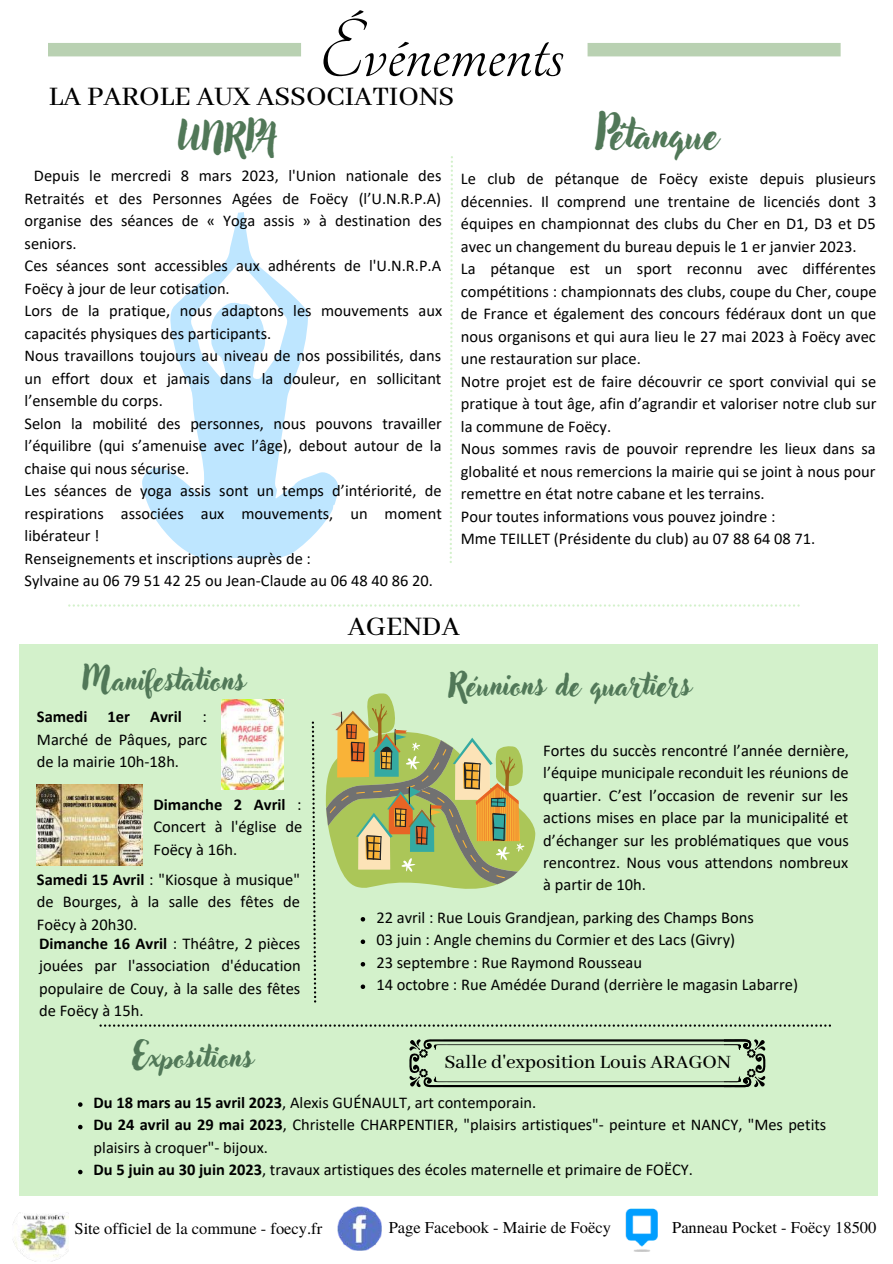
<style>
.page{position:relative;width:893px;height:1264px;background:#fff}
.page>*{position:absolute;margin:0;border:0;box-sizing:border-box;transform-origin:0 0}
.t1{font:89.55px "Tangerine";color:#000}
.t2{font:40.35px "Adlery Pro";color:#517858}
.t3{font:34.35px "Adlery Pro";color:#517858}
.t4{font:29.85px "Adlery Pro";color:#517858}
.t5{font:500 29.85px "Abhaya Libre";color:#000}
.t6{font:500 21px "Abhaya Libre";color:#000}
.t7{font:16.5px/22.5px "Calibri";color:#000;text-align:justify}
.t8{font:16.5px "Te X Gyre Termes";color:#000}
.t9{font:16.35px/22.5px "Calibri";color:#000}
.s1{font-weight:700}
</style>
<div class="page">
<div style="left:19px;top:644px;width:858px;height:551px;background:#d3f1cb"></div>
<svg style="left:68px;top:604px;width:731px;height:2px"></svg>
<div style="left:48px;top:43px;width:253px;height:13px;background:#b9d1b2"></div>
<div style="left:587px;top:43px;width:253px;height:13px;background:#b9d1b2"></div>
<img style="left:338px;top:1206px;width:43px;height:44px">
<img style="left:13px;top:1212px;width:56px;height:49px">
<img style="left:625px;top:1208px;width:33px;height:43px">
<img style="left:222px;top:699px;width:62px;height:90px">
<svg style="left:326px;top:693px;width:210px;height:196px"></svg>
<svg style="left:449px;top:156px;width:4px;height:407px"></svg>
<svg style="left:142px;top:212px;width:196px;height:348px"></svg>
<svg style="left:99px;top:1024px;width:731px;height:2px"></svg>
<svg style="left:312px;top:721px;width:4px;height:281px"></svg>
<svg style="left:409px;top:1039px;width:356px;height:48px"></svg>
<img style="left:37px;top:785px;width:106px;height:80px">
<svg style="left:78px;top:1102px;width:4px;height:4px"></svg>
<svg style="left:78px;top:1124px;width:4px;height:5px"></svg>
<svg style="left:78px;top:1169px;width:4px;height:5px"></svg>
<svg style="left:360px;top:917px;width:5px;height:4px"></svg>
<svg style="left:360px;top:939px;width:5px;height:5px"></svg>
<svg style="left:360px;top:962px;width:5px;height:4px"></svg>
<svg style="left:360px;top:984px;width:5px;height:5px"></svg>
<h1 class="t1" style="left:321px;top:9px;width:244px">Événements</h1>
<h3 class="t5" style="left:49px;top:80px;width:407px">LA PAROLE AUX ASSOCIATIONS</h3>
<h3 class="t3" style="left:178px;top:122px;width:100px">UNRPA</h3>
<p class="t9" style="left:25px;top:166px;width:419px;text-indent:9px">Depuis le mercredi 8 mars 2023, l'Union nationale des Retraités et des Personnes Agées de Foëcy (l’U.N.R.P.A) organise des séances de « Yoga assis » à destination des seniors.<br>Ces séances sont accessibles aux adhérents de l'U.N.R.P.A Foëcy à jour de leur cotisation.<br>Lors de la pratique, nous adaptons les mouvements aux capacités physiques des participants.<br>Nous travaillons toujours au niveau de nos possibilités, dans un effort doux et jamais dans la douleur, en sollicitant l’ensemble du corps.<br>Selon la mobilité des personnes, nous pouvons travailler l’équilibre (qui s’amenuise avec l’âge), debout autour de la chaise qui nous sécurise.<br>Les séances de yoga assis sont un temps d’intériorité, de respirations associées aux mouvements, un moment libérateur !<br>Renseignements et inscriptions auprès de :<br>Sylvaine au 06 79 51 42 25 ou Jean-Claude au 06 48 40 86 20.</p>
<h3 class="t5" style="left:348px;top:609px;width:113px">AGENDA</h3>
<h3 class="t4" style="left:448px;top:671px;width:244px">Réunions de quartiers</h3>
<h2 class="t2" style="left:595px;top:115px;width:124px">Pétanque</h2>
<p class="t7" style="left:461px;top:169px;width:417px;text-align:left">Le club de pétanque de Foëcy existe depuis plusieurs décennies. Il comprend une trentaine de licenciés dont 3 équipes en championnat des clubs du Cher en D1, D3 et D5 avec un changement du bureau depuis le 1 er janvier 2023.<br>La pétanque est un sport reconnu avec différentes compétitions : championnats des clubs, coupe du Cher, coupe de France et également des concours fédéraux dont un que nous organisons et qui aura lieu le 27 mai 2023 à Foëcy avec une restauration sur place.<br>Notre projet est de faire découvrir ce sport convivial qui se pratique à tout âge, afin d’agrandir et valoriser notre club sur la commune de Foëcy.<br>Nous sommes ravis de pouvoir reprendre les lieux dans sa globalité et nous remercions la mairie qui se joint à nous pour remettre en état notre cabane et les terrains.<br>Pour toutes informations vous pouvez joindre :<br>Mme TEILLET (Présidente du club) au 07 88 64 08 71.</p>
<h3 class="t4" style="left:82px;top:666px;width:165px">Manifestations</h3>
<p class="t7" style="left:37px;top:707px;width:172px"><span class="s1">Samedi 1er Avril</span> :<br>Marché de Pâques, parc de la mairie 10h-18h.</p>
<p class="t7" style="left:153px;top:794px;width:150px"><span class="s1">Dimanche 2 Avril</span> :<br>Concert à l'église de Foëcy à 16h.</p>
<p class="t7" style="left:37px;top:869px;width:264px"><span class="s1">Samedi 15 Avril</span> : "Kiosque à musique" de Bourges, à la salle des fêtes de Foëcy à 20h30.</p>
<p class="t7" style="left:39px;top:933px;width:263px"><span class="s1">Dimanche 16 Avril</span> : Théâtre, 2 pièces jouées par l'association d'éducation populaire de Couy, à la salle des fêtes de Foëcy à 15h.</p>
<h3 class="t4" style="left:132px;top:1043px;width:123px">Expositions</h3>
<p class="t7" style="left:543px;top:740px;width:307px">Fortes du succès rencontré l’année dernière, l’équipe municipale reconduit les réunions de quartier. C’est l’occasion de revenir sur les actions mises en place par la municipalité et d’échanger sur les problématiques que vous rencontrez. Nous vous attendons nombreux à partir de 10h.</p>
<p class="t7" style="left:376px;top:907px;width:423px;text-align:left">22 avril : Rue Louis Grandjean, parking des Champs Bons<br>03 juin : Angle chemins du Cormier et des Lacs (Givry)<br>23 septembre : Rue Raymond Rousseau<br>14 octobre : Rue Amédée Durand (derrière le magasin Labarre)</p>
<p class="t6" style="left:444px;top:1050px;width:288px">Salle d'exposition Louis ARAGON</p>
<p class="t9" style="left:94px;top:1092px;width:734px"><span class="s1">Du 18 mars au 15 avril 2023</span>, Alexis GUÉNAULT, art contemporain.<br><span class="s1">Du 24 avril au 29 mai 2023</span>, Christelle CHARPENTIER, "plaisirs artistiques"- peinture et NANCY, "Mes petits plaisirs à croquer"- bijoux.<br><span class="s1">Du 5 juin au 30 juin 2023</span>, travaux artistiques des écoles maternelle et primaire de FOËCY.</p>
<p class="t8" style="left:74px;top:1216px;width:249px">Site officiel de la commune - foecy.fr</p>
<p class="t8" style="left:389px;top:1215px;width:223px">Page Facebook - Mairie de Foëcy</p>
<p class="t8" style="left:672px;top:1215px;width:206px">Panneau Pocket - Foëcy 18500</p>
</div>
